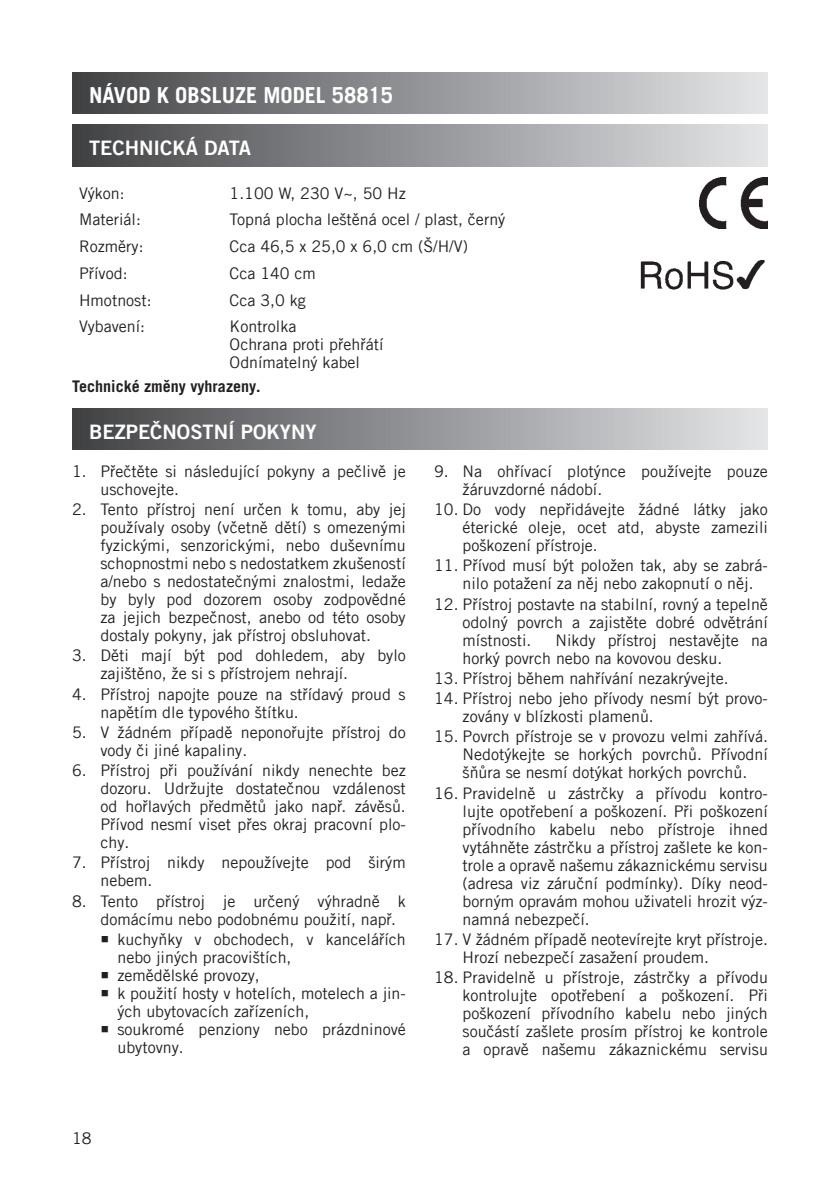
<style>
.page{position:relative;width:840px;height:1191px;background:#fff}
.page>*{position:absolute;margin:0;border:0;box-sizing:border-box;transform-origin:0 0}
.t1{font:700 22px "Trade Gothic LT Com";color:#fff}
.t2{font:20px "Trade Gothic LT Com Bd 2";color:#fff}
.t3{font:16px/18px "Trade Gothic LT Com";color:#231f20}
.t4{font:700 16px "Trade Gothic LT Com";color:#231f20}
</style>
<div class="page">
<div style="left:72px;top:72px;width:695px;height:42px;background:linear-gradient(to right,#424346,#e4e5e8)"></div>
<div style="left:72px;top:408px;width:695px;height:42px;background:linear-gradient(to right,#424346,#e4e5e8)"></div>
<div style="left:72px;top:125px;width:695px;height:41px;background:linear-gradient(to right,#424346,#e4e5e8)"></div>
<img style="left:640px;top:260px;width:125px;height:30px">
<img style="left:699px;top:177px;width:68px;height:51px">
<h1 class="t1" style="left:89px;top:82px;width:305px">Návod k obsluze Model 58815</h1>
<p class="t2" style="left:89px;top:136px;width:163px">TECHNICKÁ DATA</p>
<p class="t3" style="left:79px;top:184px;width:47px">Výkon:</p>
<p class="t3" style="left:229px;top:184px;width:178px">1.100 W, 230 V~, 50 Hz</p>
<p class="t3" style="left:79px;top:210px;width:63px">Materiál:</p>
<p class="t3" style="left:229px;top:210px;width:277px">Topná plocha leštěná ocel / plast, černý</p>
<p class="t3" style="left:79px;top:237px;width:66px">Rozměry:</p>
<p class="t3" style="left:229px;top:237px;width:240px">Cca 46,5 x 25,0 x 6,0 cm (Š/H/V)</p>
<p class="t3" style="left:79px;top:264px;width:50px">Přívod:</p>
<p class="t3" style="left:229px;top:264px;width:88px">Cca 140 cm</p>
<p class="t3" style="left:79px;top:291px;width:74px">Hmotnost:</p>
<p class="t3" style="left:229px;top:291px;width:77px">Cca 3,0 kg</p>
<p class="t3" style="left:79px;top:317px;width:67px">Vybavení:</p>
<p class="t3" style="left:229px;top:317px;width:155px">Kontrolka<br>Ochrana proti přehřátí<br>Odnímatelný kabel</p>
<p class="t4" style="left:72px;top:377px;width:190px">Technické změny vyhrazeny.</p>
<p class="t2" style="left:89px;top:419px;width:229px">BEZPEČNOSTNÍ POKYNY</p>
<p class="t3" style="left:100px;top:462px;width:306px;text-indent:-28px">1. Přečtěte si následující pokyny a pečlivě je uschovejte.</p>
<p class="t3" style="left:100px;top:500px;width:307px;text-align:justify;text-indent:-28px">2. Tento přístroj není určen k tomu, aby jej používaly osoby (včetně dětí) s omezenými fyzickými, senzorickými, nebo duševnímu schopnostmi nebo s nedostatkem zkušeností a/nebo s nedostatečnými znalostmi, ledaže by byly pod dozorem osoby zodpovědné za jejich bezpečnost, anebo od této osoby dostaly pokyny, jak přístroj obsluhovat.</p>
<p class="t3" style="left:100px;top:646px;width:307px;text-indent:-28px">3. Děti mají být pod dohledem, aby bylo zajištěno, že si s přístrojem nehrají.</p>
<p class="t3" style="left:100px;top:684px;width:306px;text-indent:-28px">4. Přístroj napojte pouze na střídavý proud s napětím dle typového štítku.</p>
<p class="t3" style="left:100px;top:723px;width:307px;text-indent:-28px">5. V žádném případě neponořujte přístroj do vody či jiné kapaliny.</p>
<p class="t3" style="left:100px;top:761px;width:307px;text-align:justify;text-indent:-28px">6. Přístroj při používání nikdy nenechte bez dozoru. Udržujte dostatečnou vzdálenost od hořlavých předmětů jako např. závěsů.<br>Přívod nesmí viset přes okraj pracovní plo&shy;chy.</p>
<p class="t3" style="left:100px;top:853px;width:306px;text-indent:-28px">7. Přístroj nikdy nepoužívejte pod širým nebem.</p>
<p class="t3" style="left:100px;top:891px;width:307px;text-indent:-28px">8. Tento přístroj je určený výhradně k domácímu nebo podobnému použití, např.</p>
<p class="t3" style="left:117px;top:930px;width:290px">kuchyňky v obchodech, v kancelářích nebo jiných pracovištích,<br>zemědělské provozy,<br>k použití hosty v hotelích, motelech a jin&shy;ých ubytovacích zařízeních,<br>soukromé penziony nebo prázdninové ubytovny.</p>
<p class="t3" style="left:462px;top:462px;width:307px;text-indent:-28px">9. Na ohřívací plotýnce používejte pouze žáruvzdorné nádobí.</p>
<p class="t3" style="left:462px;top:500px;width:307px;text-align:justify;text-indent:-28px">10. Do vody nepřidávejte žádné látky jako éterické oleje, ocet atd, abyste zamezili poškození přístroje.</p>
<p class="t3" style="left:462px;top:556px;width:306px;text-indent:-28px">11. Přívod musí být položen tak, aby se zabrá&shy;nilo potažení za něj nebo zakopnutí o něj.</p>
<p class="t3" style="left:462px;top:594px;width:307px;text-align:justify;text-indent:-28px">12. Přístroj postavte na stabilní, rovný a tepelně odolný povrch a zajistěte dobré odvětrání místnosti.</p>
<p class="t3" style="left:462px;top:630px;width:307px;text-indent:93px">Nikdy přístroj nestavějte na horký povrch nebo na kovovou desku.</p>
<p class="t3" style="left:434px;top:669px;width:296px">13. Přístroj během nahřívání nezakrývejte.</p>
<p class="t3" style="left:462px;top:689px;width:307px;text-indent:-28px">14. Přístroj nebo jeho přívody nesmí být provo&shy;zovány v blízkosti plamenů.</p>
<p class="t3" style="left:462px;top:727px;width:306px;text-align:justify;text-indent:-28px">15. Povrch přístroje se v provozu velmi zahřívá.<br>Nedotýkejte se horkých povrchů. Přívodní šňůra se nesmí dotýkat horkých povrchů.</p>
<p class="t3" style="left:462px;top:784px;width:307px;text-align:justify;text-indent:-28px">16. Pravidelně u zástrčky a přívodu kontro&shy;lujte opotřebení a poškození. Při poškození přívodního kabelu nebo přístroje ihned vytáhněte zástrčku a přístroj zašlete ke kon&shy;trole a opravě našemu zákaznickému servisu (adresa viz záruční podmínky). Díky neod&shy;borným opravám mohou uživateli hrozit výz&shy;namná nebezpečí.</p>
<p class="t3" style="left:462px;top:930px;width:307px;text-indent:-28px">17. V žádném případě neotevírejte kryt přístroje.<br>Hrozí nebezpečí zasažení proudem.</p>
<p class="t3" style="left:462px;top:968px;width:307px;text-align:justify;text-indent:-28px">18. Pravidelně u přístroje, zástrčky a přívodu kontrolujte opotřebení a poškození. Při poškození přívodního kabelu nebo jiných součástí zašlete prosím přístroj ke kontrole a opravě našemu zákaznickému servisu</p>
<p class="t3" style="left:72px;top:1129px;width:21px">18</p>
</div>
